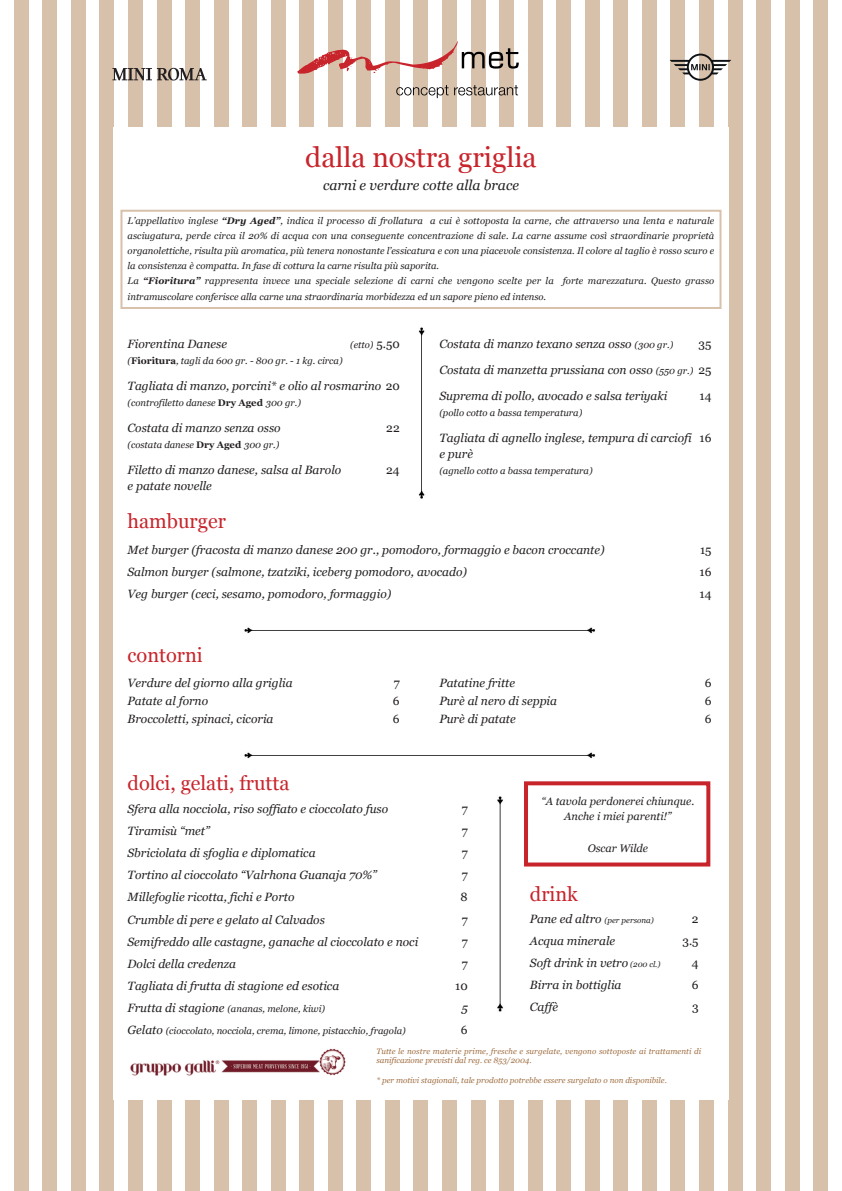
<style>
.page{position:relative;width:842px;height:1191px;background:#fff}
.page>*{position:absolute;margin:0;border:0;box-sizing:border-box;transform-origin:0 0}
.t1{font:28px "Georgia";color:#c8242b}
.t2{font:20px "Georgia";color:#c8242b}
.t3{font:italic 14px "Georgia";color:#231f20}
.t4{font:italic 12px/26px "Georgia";color:#231f20;text-align:justify}
.t5{font:12px "Georgia";color:#231f20}
.t6{font:italic 11px/15.7px "Georgia";color:#231f20;text-align:center}
.t7{font:italic 9.5px/15.1px "Georgia";color:#231f20}
.t8{font:italic 8px/9.6px "Georgia";color:#a06f42}
.t9{font:italic 8px "Georgia";color:#231f20}
.s1{font-weight:700}
.s2{font-style:normal;font-size:12px}
.s3{font-weight:700;font-style:normal}
.s4{font-style:normal}
.s5{font-size:9.5px}
.s6{font-size:12px}
.s7{font-size:8px}
</style>
<div class="page">
<div style="left:14px;top:0;width:14px;height:1191px;background:#d8c1ab"></div>
<div style="left:43px;top:0;width:14px;height:1191px;background:#d8c1ab"></div>
<div style="left:71px;top:0;width:14px;height:1191px;background:#d8c1ab"></div>
<div style="left:128px;top:0;width:15px;height:1191px;background:#d8c1ab"></div>
<div style="left:157px;top:0;width:14px;height:1191px;background:#d8c1ab"></div>
<div style="left:185px;top:0;width:15px;height:1191px;background:#d8c1ab"></div>
<div style="left:214px;top:0;width:14px;height:1191px;background:#d8c1ab"></div>
<div style="left:243px;top:0;width:14px;height:1191px;background:#d8c1ab"></div>
<div style="left:271px;top:0;width:14px;height:1191px;background:#d8c1ab"></div>
<div style="left:300px;top:0;width:14px;height:1191px;background:#d8c1ab"></div>
<div style="left:328px;top:0;width:14px;height:1191px;background:#d8c1ab"></div>
<div style="left:357px;top:0;width:14px;height:1191px;background:#d8c1ab"></div>
<div style="left:385px;top:0;width:14px;height:1191px;background:#d8c1ab"></div>
<div style="left:414px;top:0;width:14px;height:1191px;background:#d8c1ab"></div>
<div style="left:442px;top:0;width:15px;height:1191px;background:#d8c1ab"></div>
<div style="left:471px;top:0;width:14px;height:1191px;background:#d8c1ab"></div>
<div style="left:500px;top:0;width:14px;height:1191px;background:#d8c1ab"></div>
<div style="left:528px;top:0;width:14px;height:1191px;background:#d8c1ab"></div>
<div style="left:557px;top:0;width:14px;height:1191px;background:#d8c1ab"></div>
<div style="left:585px;top:0;width:14px;height:1191px;background:#d8c1ab"></div>
<div style="left:614px;top:0;width:14px;height:1191px;background:#d8c1ab"></div>
<div style="left:642px;top:0;width:14px;height:1191px;background:#d8c1ab"></div>
<div style="left:671px;top:0;width:14px;height:1191px;background:#d8c1ab"></div>
<div style="left:699px;top:0;width:15px;height:1191px;background:#d8c1ab"></div>
<div style="left:756px;top:0;width:15px;height:1191px;background:#d8c1ab"></div>
<div style="left:785px;top:0;width:14px;height:1191px;background:#d8c1ab"></div>
<div style="left:814px;top:0;width:14px;height:1191px;background:#d8c1ab"></div>
<div style="left:729px;top:0;width:14px;height:1191px;background:#d8c1ab"></div>
<div style="left:99px;top:0;width:14px;height:1191px;background:#d8c1ab"></div>
<div style="left:113px;top:128px;width:616px;height:972px;background:#fff"></div>
<svg style="left:297px;top:41px;width:222px;height:33px"></svg>
<svg style="left:396px;top:85px;width:122px;height:13px"></svg>
<svg style="left:112px;top:68px;width:95px;height:13px"></svg>
<svg style="left:669px;top:54px;width:62px;height:27px"></svg>
<img style="left:244px;top:627px;width:235px;height:7px">
<img style="left:479px;top:627px;width:117px;height:7px">
<img style="left:244px;top:752px;width:235px;height:7px">
<img style="left:479px;top:752px;width:117px;height:7px">
<div style="left:524px;top:781px;width:186px;height:85px;border:4px solid #c8242b"></div>
<img style="left:130px;top:1048px;width:216px;height:28px">
<img style="left:497px;top:796px;width:6px;height:140px">
<img style="left:497px;top:936px;width:7px;height:76px">
<div style="left:120px;top:210px;width:601px;height:99px;border:2px solid #d8c1ab"></div>
<img style="left:418px;top:421px;width:7px;height:78px">
<img style="left:418px;top:327px;width:7px;height:94px">
<h1 class="t1" style="left:305px;top:141px;width:233px">dalla nostra griglia</h1>
<p class="t3" style="left:323px;top:177px;width:197px">carni e verdure cotte alla brace</p>
<p class="t7" style="left:128px;top:213px;width:588px">L’appellativo inglese <span class="s1">“Dry Aged”</span>, indica il processo di frollatura a cui è sottoposta la carne, che attraverso una lenta e naturale asciugatura, perde circa il 20% di acqua con una conseguente concentrazione di sale. La carne assume così straordinarie proprietà organolettiche, risulta più aromatica, più tenera nonostante l’essicatura e con una piacevole consistenza. Il colore al taglio è rosso scuro e la consistenza è compatta. In fase di cottura la carne risulta più saporita.<br>La <span class="s1">“Fioritura”</span> rappresenta invece una speciale selezione di carni che vengono scelte per la forte marezzatura. Questo grasso intramuscolare conferisce alla carne una straordinaria morbidezza ed un sapore pieno ed intenso.</p>
<p class="t4" style="left:128px;top:331px;width:101px">Fiorentina Danese</p>
<p class="t7" style="left:350px;top:337px;width:51px">(etto) <span class="s2">5.50</span></p>
<p class="t7" style="left:128px;top:353px;width:216px">(<span class="s3">Fioritura</span>, tagli da 600 gr. - 800 gr. - 1 kg. circa)</p>
<p class="t4" style="left:128px;top:373px;width:274px">Tagliata di manzo, porcini* e olio al rosmarino <span class="s4">20</span></p>
<p class="t7" style="left:128px;top:395px;width:175px">(controfiletto danese <span class="s3">Dry Aged</span> 300 gr.)</p>
<p class="t4" style="left:128px;top:415px;width:155px">Costata di manzo senza osso</p>
<p class="t5" style="left:386px;top:421px;width:15px">22</p>
<p class="t7" style="left:128px;top:437px;width:153px">(costata danese <span class="s3">Dry Aged</span> 300 gr.)</p>
<p class="t4" style="left:128px;top:457px;width:215px">Filetto di manzo danese, salsa al Barolo</p>
<p class="t5" style="left:386px;top:463px;width:15px">24</p>
<p class="t4" style="left:128px;top:473px;width:86px">e patate novelle</p>
<p class="t4" style="left:439px;top:331px;width:235px">Costata di manzo texano senza osso <span class="s5">(300 gr.)</span></p>
<p class="t4" style="left:439px;top:331px;width:274px;text-indent:259px"><span class="s4">35<br></span>Costata di manzetta prussiana con osso <span class="s5">(550 gr.)</span> <span class="s4">25<br></span>Suprema di pollo, avocado e salsa teriyaki</p>
<p class="t5" style="left:700px;top:389px;width:13px">14</p>
<p class="t7" style="left:439px;top:405px;width:144px">(pollo cotto a bassa temperatura)</p>
<p class="t4" style="left:439px;top:430px;width:274px;line-height:16px">Tagliata di agnello inglese, tempura di carciofi <span class="s4">16 </span>e purè</p>
<p class="t7" style="left:439px;top:463px;width:155px">(agnello cotto a bassa temperatura)</p>
<h2 class="t2" style="left:128px;top:510px;width:100px">hamburger</h2>
<p class="t4" style="left:128px;top:536px;width:478px">Met burger (fracosta di manzo danese 200 gr., pomodoro, formaggio e bacon croccante)</p>
<p class="t5" style="left:700px;top:542px;width:13px">15</p>
<p class="t4" style="left:128px;top:558px;width:341px">Salmon burger (salmone, tzatziki, iceberg pomodoro, avocado)</p>
<p class="t5" style="left:700px;top:564px;width:13px">16</p>
<p class="t4" style="left:128px;top:580px;width:265px">Veg burger (ceci, sesamo, pomodoro, formaggio)</p>
<p class="t5" style="left:700px;top:586px;width:13px">14</p>
<h2 class="t2" style="left:128px;top:643px;width:77px">contorni</h2>
<p class="t4" style="left:128px;top:669px;width:167px">Verdure del giorno alla griglia</p>
<p class="t5" style="left:394px;top:676px;width:8px">7</p>
<p class="t4" style="left:128px;top:687px;width:82px">Patate al forno</p>
<p class="t5" style="left:393px;top:694px;width:8px">6</p>
<p class="t4" style="left:128px;top:705px;width:147px">Broccoletti, spinaci, cicoria</p>
<p class="t5" style="left:393px;top:712px;width:8px">6</p>
<p class="t4" style="left:439px;top:669px;width:77px">Patatine fritte</p>
<p class="t5" style="left:705px;top:676px;width:8px">6</p>
<p class="t4" style="left:439px;top:687px;width:119px">Purè al nero di seppia</p>
<p class="t5" style="left:705px;top:694px;width:8px">6</p>
<p class="t4" style="left:439px;top:705px;width:78px">Purè di patate</p>
<p class="t5" style="left:705px;top:712px;width:8px">6</p>
<h2 class="t2" style="left:128px;top:771px;width:163px">dolci, gelati, frutta</h2>
<p class="t4" style="left:128px;top:796px;width:262px">Sfera alla nocciola, riso soffiato e cioccolato fuso</p>
<p class="t5" style="left:462px;top:802px;width:8px">7</p>
<p class="t4" style="left:128px;top:818px;width:84px">Tiramisù “met”</p>
<p class="t5" style="left:462px;top:824px;width:8px">7</p>
<p class="t4" style="left:128px;top:840px;width:190px">Sbriciolata di sfoglia e diplomatica</p>
<p class="t5" style="left:462px;top:846px;width:8px">7</p>
<p class="t4" style="left:128px;top:862px;width:251px">Tortino al cioccolato “Valrhona Guanaja 70%”</p>
<p class="t5" style="left:462px;top:868px;width:8px">7</p>
<p class="t4" style="left:128px;top:884px;width:168px">Millefoglie ricotta, fichi e Porto</p>
<p class="t5" style="left:461px;top:890px;width:9px">8</p>
<p class="t4" style="left:128px;top:906px;width:199px">Crumble di pere e gelato al Calvados</p>
<p class="t5" style="left:462px;top:912px;width:8px">7</p>
<p class="t4" style="left:128px;top:928px;width:292px">Semifreddo alle castagne, ganache al cioccolato e noci</p>
<p class="t5" style="left:462px;top:934px;width:8px">7</p>
<p class="t4" style="left:128px;top:950px;width:110px">Dolci della credenza</p>
<p class="t5" style="left:462px;top:956px;width:8px">7</p>
<p class="t4" style="left:128px;top:972px;width:213px">Tagliata di frutta di stagione ed esotica</p>
<p class="t5" style="left:455px;top:978px;width:14px">10</p>
<p class="t7" style="left:128px;top:1000px;width:199px"><span class="s6">Frutta di stagione</span> (ananas, melone, kiwi)</p>
<p class="t4" style="left:461px;top:994px;width:8px">5</p>
<p class="t7" style="left:128px;top:1022px;width:280px"><span class="s6">Gelato</span> (cioccolato, nocciola, crema, limone, pistacchio, fragola)</p>
<p class="t5" style="left:461px;top:1022px;width:8px">6</p>
<p class="t6" style="left:541px;top:793px;width:154px">“A tavola perdonerei chiunque.<br>Anche i miei parenti!”</p>
<p class="t6" style="left:588px;top:840px;width:62px">Oscar Wilde</p>
<h2 class="t2" style="left:530px;top:882px;width:50px">drink</h2>
<p class="t9" style="left:530px;top:915px;width:125px"><span class="s6">Pane ed altro</span> (per persona)</p>
<p class="t5" style="left:692px;top:912px;width:8px">2</p>
<p class="t4" style="left:530px;top:927px;width:87px">Acqua minerale</p>
<p class="t5" style="left:682px;top:934px;width:18px">3.5</p>
<p class="t4" style="left:530px;top:949px;width:132px">Soft drink in vetro <span class="s7">(200 cl.)</span></p>
<p class="t5" style="left:692px;top:956px;width:8px">4</p>
<p class="t4" style="left:530px;top:971px;width:93px">Birra in bottiglia</p>
<p class="t5" style="left:692px;top:978px;width:8px">6</p>
<p class="t4" style="left:530px;top:993px;width:30px">Caffè</p>
<p class="t5" style="left:692px;top:1000px;width:8px">3</p>
<p class="t8" style="left:376px;top:1046px;width:326px">Tutte le nostre materie prime, fresche e surgelate, vengono sottoposte ai trattamenti di sanificazione previsti dal reg. ce 853/2004.</p>
<p class="t8" style="left:376px;top:1075px;width:292px">* per motivi stagionali, tale prodotto potrebbe essere surgelato o non disponibile.</p>
</div>
